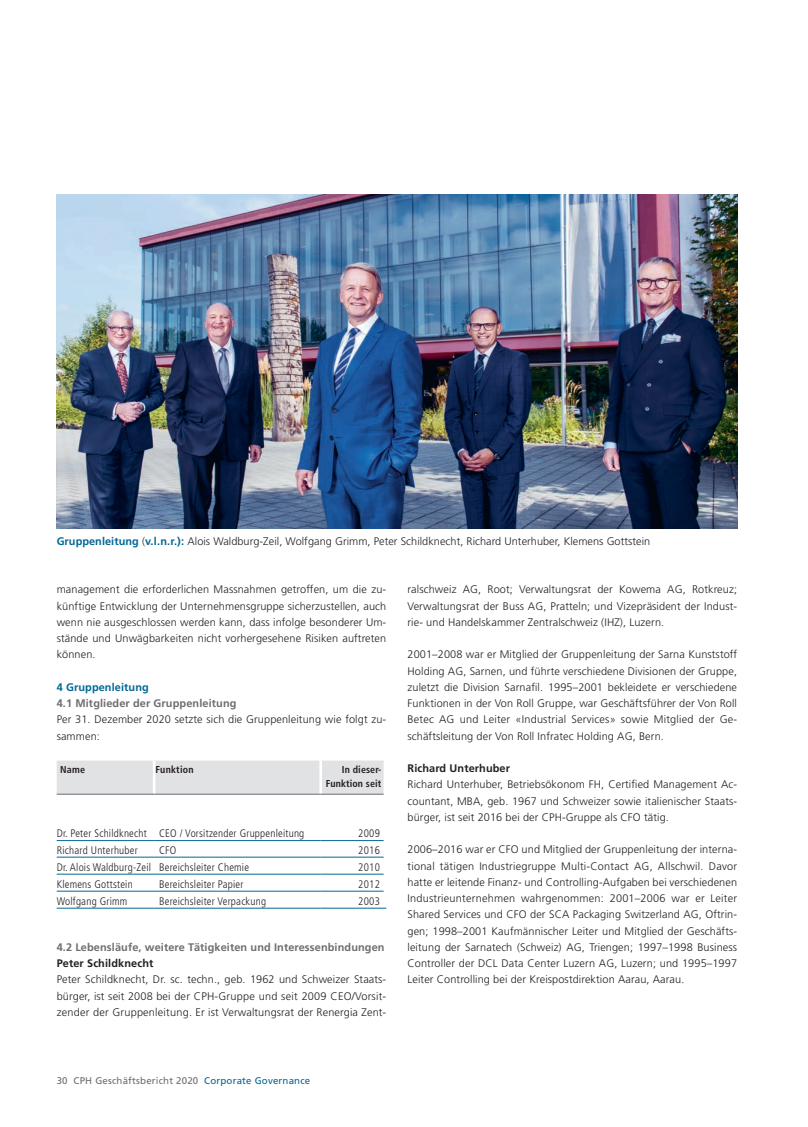
<style>
.page{position:relative;width:808px;height:1127px;background:#fff}
.page>*{position:absolute;margin:0;border:0;box-sizing:border-box;transform-origin:0 0}
.t1{font:300 11px/16.2px "Frutiger LT Std";letter-spacing:.01em;color:#231f20;text-align:justify}
.t2{font:300 condensed 11px "Frutiger LT Std";letter-spacing:.02em;color:#231f20}
.t3{font:700 11px "Frutiger LT Std";letter-spacing:.01em;color:#6c6d70}
.t4{font:700 11px "Frutiger LT Std";letter-spacing:.01em;color:#231f20}
.t5{font:700 11px "Frutiger LT Std";letter-spacing:.01em;color:#006795}
.t6{font:700 condensed 10px/13.8px "Frutiger LT Std";letter-spacing:.01em;color:#231f20;text-align:right}
.t7{font:700 condensed 10px "Frutiger";letter-spacing:.02em;color:#231f20}
.t8{font:9.75px "Frutiger LT Std";letter-spacing:.02em;color:#6c6d70}
.s1{font-family:"Frutiger";font-weight:700;color:#006795}
.s2{font-weight:700;color:#006795}
.s3{color:#006795}
</style>
<div class="page">
<div style="left:57px;top:760px;width:327px;height:34px;background:#e1e2e4"></div>
<hr style="left:153px;top:760px;width:2px;height:34px;background:#fff">
<hr style="left:319px;top:760px;width:3px;height:34px;background:#fff">
<hr style="left:57px;top:840px;width:97px;height:1px;background:#006795">
<hr style="left:154px;top:840px;width:167px;height:1px;background:#006795">
<hr style="left:321px;top:840px;width:63px;height:1px;background:#006795">
<hr style="left:57px;top:857px;width:97px;height:1px;background:#006795">
<hr style="left:154px;top:857px;width:167px;height:1px;background:#006795">
<hr style="left:321px;top:857px;width:63px;height:1px;background:#006795">
<hr style="left:57px;top:874px;width:97px;height:1px;background:#006795">
<hr style="left:154px;top:874px;width:167px;height:1px;background:#006795">
<hr style="left:321px;top:874px;width:63px;height:1px;background:#006795">
<hr style="left:57px;top:891px;width:97px;height:1px;background:#006795">
<hr style="left:154px;top:891px;width:167px;height:1px;background:#006795">
<hr style="left:321px;top:891px;width:63px;height:1px;background:#006795">
<hr style="left:57px;top:908px;width:97px;height:1px;background:#006795">
<hr style="left:154px;top:908px;width:167px;height:1px;background:#006795">
<hr style="left:321px;top:908px;width:65px;height:1px;background:#006795">
<hr style="left:57px;top:794px;width:97px;height:1px;background:#6c6d70">
<hr style="left:154px;top:794px;width:167px;height:1px;background:#6c6d70">
<hr style="left:321px;top:794px;width:63px;height:1px;background:#6c6d70">
<img style="left:57px;top:195px;width:680px;height:333px">
<p class="t1" style="left:57px;top:533px;width:595px"><span class="s1">Gruppenleitung</span> (<span class="s2">v.l.n.r.):</span> Alois Waldburg-Zeil, Wolfgang Grimm, Peter Schildknecht, Richard Unterhuber, Klemens Gottstein</p>
<p class="t1" style="left:57px;top:582px;width:331px">management die erforderlichen Massnahmen getroffen, um die zu&shy;künftige Entwicklung der Unternehmensgruppe sicherzustellen, auch wenn nie ausgeschlossen werden kann, dass infolge besonderer Um&shy;stände und Unwägbarkeiten nicht vorhergesehene Risiken auftreten können.</p>
<p class="t5" style="left:57px;top:680px;width:94px">4 Gruppenleitung</p>
<p class="t3" style="left:57px;top:697px;width:181px">4.1 Mitglieder der Gruppenleitung</p>
<p class="t1" style="left:57px;top:712px;width:331px">Per 31. Dezember 2020 setzte sich die Gruppenleitung wie folgt zu&shy;sammen:</p>
<p class="t7" style="left:60px;top:764px;width:26px">Name</p>
<p class="t7" style="left:155px;top:764px;width:40px">Funktion</p>
<p class="t6" style="left:326px;top:763px;width:57px">In dieser-<br>Funktion seit</p>
<p class="t2" style="left:57px;top:827px;width:249px">Dr. Peter Schildknecht CEO / Vorsitzender Gruppenleitung</p>
<p class="t2" style="left:358px;top:827px;width:23px">2009</p>
<p class="t2" style="left:57px;top:844px;width:83px">Richard Unterhuber</p>
<p class="t2" style="left:159px;top:844px;width:19px">CFO</p>
<p class="t2" style="left:358px;top:844px;width:23px">2016</p>
<p class="t2" style="left:57px;top:861px;width:194px">Dr. Alois Waldburg-Zeil Bereichsleiter Chemie</p>
<p class="t2" style="left:358px;top:861px;width:23px">2010</p>
<p class="t2" style="left:57px;top:878px;width:78px">Klemens Gottstein</p>
<p class="t2" style="left:159px;top:878px;width:86px">Bereichsleiter Papier</p>
<p class="t2" style="left:358px;top:878px;width:23px">2012</p>
<p class="t2" style="left:57px;top:895px;width:72px">Wolfgang Grimm</p>
<p class="t2" style="left:159px;top:895px;width:108px">Bereichsleiter Verpackung</p>
<p class="t2" style="left:358px;top:895px;width:23px">2003</p>
<p class="t3" style="left:57px;top:940px;width:329px">4.2 Lebensläufe, weitere Tätigkeiten und Interessenbindungen</p>
<p class="t4" style="left:57px;top:957px;width:98px">Peter Schildknecht</p>
<p class="t1" style="left:57px;top:971px;width:331px">Peter Schildknecht, Dr. sc. techn., geb. 1962 und Schweizer Staats&shy;bürger, ist seit 2008 bei der CPH-Gruppe und seit 2009 CEO/Vorsit&shy;zender der Gruppenleitung. Er ist Verwaltungsrat der Renergia Zent-</p>
<p class="t1" style="left:407px;top:581px;width:331px">ralschweiz AG, Root; Verwaltungsrat der Kowema AG, Rotkreuz; Verwaltungsrat der Buss AG, Pratteln; und Vizepräsident der Indust&shy;rie- und Handelskammer Zentralschweiz (IHZ), Luzern.</p>
<p class="t1" style="left:407px;top:646px;width:331px">2001–2008 war er Mitglied der Gruppenleitung der Sarna Kunststoff Holding AG, Sarnen, und führte verschiedene Divisionen der Gruppe, zuletzt die Division Sarnafil. 1995–2001 bekleidete er verschiedene Funktionen in der Von Roll Gruppe, war Geschäftsführer der Von Roll Betec AG und Leiter «Industrial Services» sowie Mitglied der Ge&shy;schäftsleitung der Von Roll Infratec Holding AG, Bern.</p>
<p class="t4" style="left:407px;top:762px;width:104px">Richard Unterhuber</p>
<p class="t1" style="left:407px;top:776px;width:331px">Richard Unterhuber, Betriebsökonom FH, Certified Management Ac&shy;countant, MBA, geb. 1967 und Schweizer sowie italienischer Staats&shy;bürger, ist seit 2016 bei der CPH-Gruppe als CFO tätig.</p>
<p class="t1" style="left:407px;top:841px;width:331px">2006–2016 war er CFO und Mitglied der Gruppenleitung der interna&shy;tional tätigen Industriegruppe Multi-Contact AG, Allschwil. Davor hatte er leitende Finanz- und Controlling-Aufgaben bei verschiedenen Industrieunternehmen wahrgenommen: 2001–2006 war er Leiter Shared Services und CFO der SCA Packaging Switzerland AG, Oftrin&shy;gen; 1998–2001 Kaufmännischer Leiter und Mitglied der Geschäfts&shy;leitung der Sarnatech (Schweiz) AG, Triengen; 1997–1998 Business Controller der DCL Data Center Luzern AG, Luzern; und 1995–1997<br>Leiter Controlling bei der Kreispostdirektion Aarau, Aarau.</p>
<p class="t8" style="left:57px;top:1075px;width:255px">30 CPH Geschäftsbericht 2020 <span class="s3">Corporate Governance</span></p>
</div>
